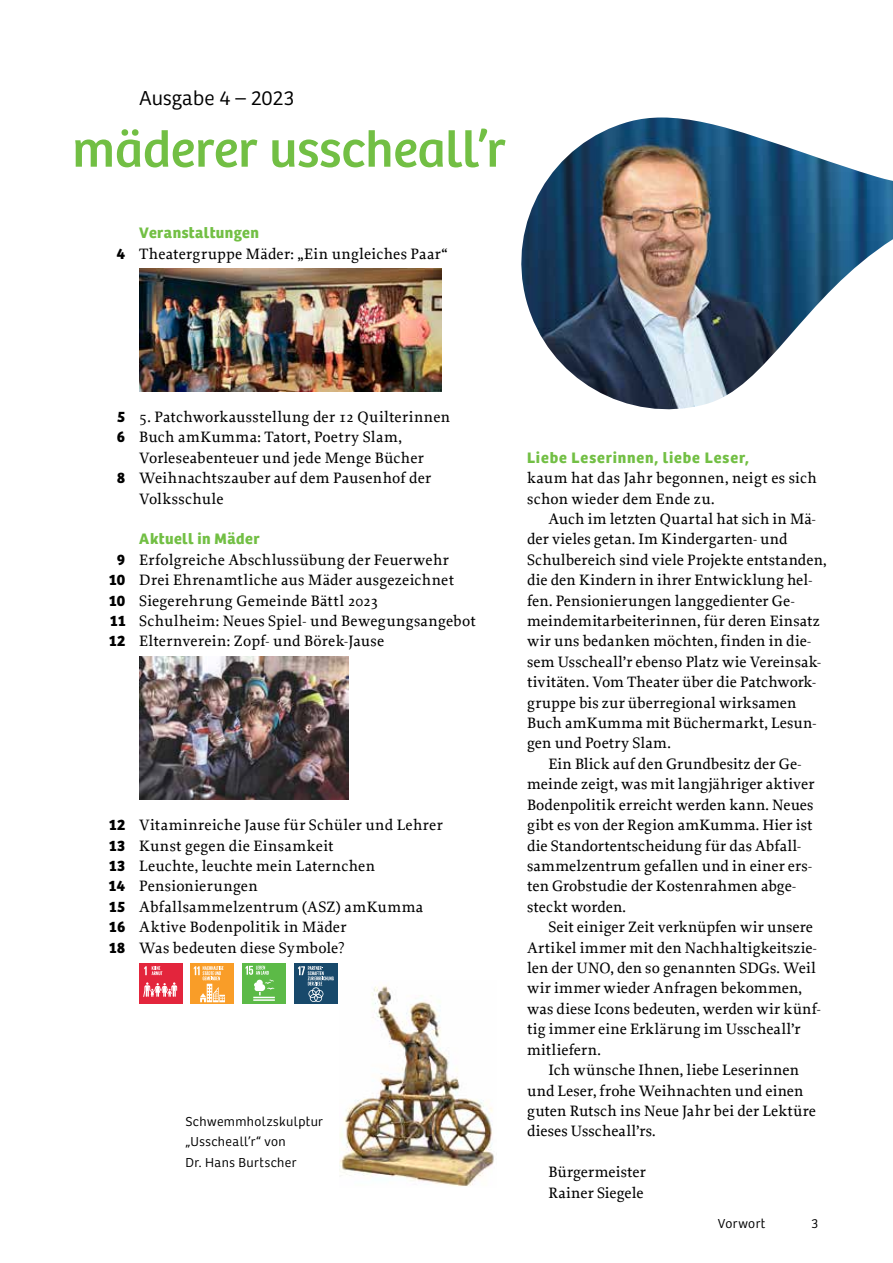
<style>
.page{position:relative;width:893px;height:1263px;background:#fff}
.page>*{position:absolute;margin:0;border:0;box-sizing:border-box;transform-origin:0 0}
.t1{font:52.5px "Bree";letter-spacing:-.005em;color:#72bf44}
.t2{font:300 21px "Bree";letter-spacing:.005em;color:#000}
.t3{font:500 15.75px/20.4px "Proforma";letter-spacing:.01em;color:#000}
.t4{font:700 15.75px "Bree";letter-spacing:.035em;color:#72bf44}
.t5{font:700 15.75px "Bree";letter-spacing:.06em;color:#72bf44}
.t6{font:300 13.5px/20.4px "Bree";letter-spacing:.03em;color:#000}
.s1{font-family:"Bree";font-weight:700}
</style>
<div class="page">
<img style="left:339px;top:986px;width:155px;height:201px">
<img style="left:521px;top:118px;width:372px;height:292px">
<img style="left:139px;top:269px;width:302px;height:122px">
<div style="left:139px;top:963px;width:43px;height:40px;background:#e3253c"></div>
<svg style="left:143px;top:982px;width:34px;height:15px"></svg>
<svg style="left:144px;top:966px;width:18px;height:9px"></svg>
<div style="left:191px;top:963px;width:43px;height:40px;background:#f99d28"></div>
<svg style="left:194px;top:966px;width:31px;height:36px"></svg>
<div style="left:242px;top:963px;width:44px;height:40px;background:#5cba47"></div>
<hr style="left:253px;top:999px;width:22px;height:2px;background:#fff">
<svg style="left:245px;top:966px;width:30px;height:32px"></svg>
<div style="left:294px;top:963px;width:43px;height:40px;background:#18496b"></div>
<svg style="left:298px;top:966px;width:36px;height:36px"></svg>
<img style="left:139px;top:657px;width:210px;height:142px">
<h2 class="t2" style="left:139px;top:87px;width:157px">Ausgabe 4 – 2023</h2>
<h1 class="t1" style="left:72px;top:118px;width:435px">mäderer usscheall’r</h1>
<p class="t4" style="left:139px;top:223px;width:121px">Veranstaltungen</p>
<p class="t3" style="left:117px;top:243px;width:333px"><span class="s1">4</span> Theatergruppe Mäder: „Ein ungleiches Paar“</p>
<p class="t3" style="left:117px;top:406px;width:335px"><span class="s1">5</span> 5. Patchworkausstellung der 12 Quilterinnen</p>
<p class="t3" style="left:117px;top:427px;width:286px"><span class="s1">6</span> Buch amKumma: Tatort, Poetry Slam,</p>
<p class="t3" style="left:139px;top:447px;width:286px">Vorleseabenteuer und jede Menge Bücher</p>
<p class="t3" style="left:117px;top:468px;width:316px"><span class="s1">8</span> Weihnachtszauber auf dem Pausenhof der</p>
<p class="t3" style="left:139px;top:488px;width:86px">Volksschule</p>
<p class="t4" style="left:139px;top:529px;width:122px">Aktuell in Mäder</p>
<p class="t3" style="left:109px;top:549px;width:369px;text-indent:8px"><span class="s1">9</span> Erfolgreiche Abschlussübung der Feuerwehr<br><span class="s1">10</span> Drei Ehrenamtliche aus Mäder ausgezeichnet<br><span class="s1">10</span> Siegerehrung Gemeinde Bättl 2023<br><span class="s1">11</span> Schulheim: Neues Spiel- und Bewegungsangebot <span class="s1">12</span> Elternverein: Zopf- und Börek-Jause</p>
<p class="t3" style="left:108px;top:815px;width:336px"><span class="s1">12</span> Vitaminreiche Jause für Schüler und Lehrer <span class="s1">13</span> Kunst gegen die Einsamkeit<br><span class="s1">13</span> Leuchte, leuchte mein Laternchen<br><span class="s1">14</span> Pensionierungen<br><span class="s1">15</span> Abfallsammelzentrum (ASZ) amKumma <span class="s1">16</span> Aktive Bodenpolitik in Mäder<br><span class="s1">18</span> Was bedeuten diese Symbole?</p>
<p class="t6" style="left:185px;top:1111px;width:139px">Schwemmholzskulptur „Usscheall’r“ von<br>Dr. Hans Burtscher</p>
<p class="t5" style="left:527px;top:448px;width:223px">Liebe Leserinnen, liebe Leser,</p>
<p class="t3" style="left:527px;top:468px;width:291px">kaum hat das Jahr begonnen, neigt es sich schon wieder dem Ende zu.</p>
<p class="t3" style="left:548px;top:508px;width:269px">Auch im letzten Quartal hat sich in Mä-</p>
<p class="t3" style="left:527px;top:529px;width:262px">der vieles getan. Im Kindergarten- und</p>
<p class="t3" style="left:527px;top:549px;width:301px">Schulbereich sind viele Projekte entstanden,</p>
<p class="t3" style="left:527px;top:570px;width:287px">die den Kindern in ihrer Entwicklung hel-</p>
<p class="t3" style="left:527px;top:590px;width:269px">fen. Pensionierungen langgedienter Ge-</p>
<p class="t3" style="left:527px;top:610px;width:294px">meindemitarbeiterinnen, für deren Einsatz</p>
<p class="t3" style="left:527px;top:631px;width:286px">wir uns bedanken möchten, finden in die-</p>
<p class="t3" style="left:527px;top:651px;width:296px">sem Usscheall’r ebenso Platz wie Vereinsak-</p>
<p class="t3" style="left:527px;top:672px;width:290px">tivitäten. Vom Theater über die Patchwork-</p>
<p class="t3" style="left:527px;top:692px;width:271px">gruppe bis zur überregional wirksamen</p>
<p class="t3" style="left:527px;top:712px;width:291px">Buch amKumma mit Büchermarkt, Lesun-</p>
<p class="t3" style="left:527px;top:733px;width:145px">gen und Poetry Slam.</p>
<p class="t3" style="left:548px;top:753px;width:255px">Ein Blick auf den Grundbesitz der Ge-</p>
<p class="t3" style="left:527px;top:774px;width:289px">meinde zeigt, was mit langjähriger aktiver</p>
<p class="t3" style="left:527px;top:794px;width:288px">Bodenpolitik erreicht werden kann. Neues</p>
<p class="t3" style="left:527px;top:815px;width:287px">gibt es von der Region amKumma. Hier ist</p>
<p class="t3" style="left:527px;top:835px;width:276px">die Standortentscheidung für das Abfall-</p>
<p class="t3" style="left:527px;top:855px;width:286px">sammelzentrum gefallen und in einer ers-</p>
<p class="t3" style="left:527px;top:876px;width:270px">ten Grobstudie der Kostenrahmen abge-</p>
<p class="t3" style="left:527px;top:896px;width:100px">steckt worden.</p>
<p class="t3" style="left:548px;top:917px;width:266px">Seit einiger Zeit verknüpfen wir unsere</p>
<p class="t3" style="left:527px;top:937px;width:291px">Artikel immer mit den Nachhaltigkeitszie-</p>
<p class="t3" style="left:527px;top:957px;width:290px">len der UNO, den so genannten SDGs. Weil</p>
<p class="t3" style="left:527px;top:978px;width:276px">wir immer wieder Anfragen bekommen,</p>
<p class="t3" style="left:527px;top:998px;width:295px">was diese Icons bedeuten, werden wir künf-</p>
<p class="t3" style="left:527px;top:1019px;width:275px">tig immer eine Erklärung im Usscheall’r</p>
<p class="t3" style="left:527px;top:1039px;width:75px">mitliefern.</p>
<p class="t3" style="left:548px;top:1059px;width:252px">Ich wünsche Ihnen, liebe Leserinnen</p>
<p class="t3" style="left:527px;top:1080px;width:278px">und Leser, frohe Weihnachten und einen</p>
<p class="t3" style="left:527px;top:1100px;width:291px">guten Rutsch ins Neue Jahr bei der Lektüre</p>
<p class="t3" style="left:527px;top:1121px;width:130px">dieses Usscheall’rs.</p>
<p class="t3" style="left:548px;top:1162px;width:99px">Bürgermeister<br>Rainer Siegele</p>
<p class="t6" style="left:718px;top:1214px;width:49px">Vorwort</p>
<p class="t6" style="left:811px;top:1214px;width:8px">3</p>
</div>
